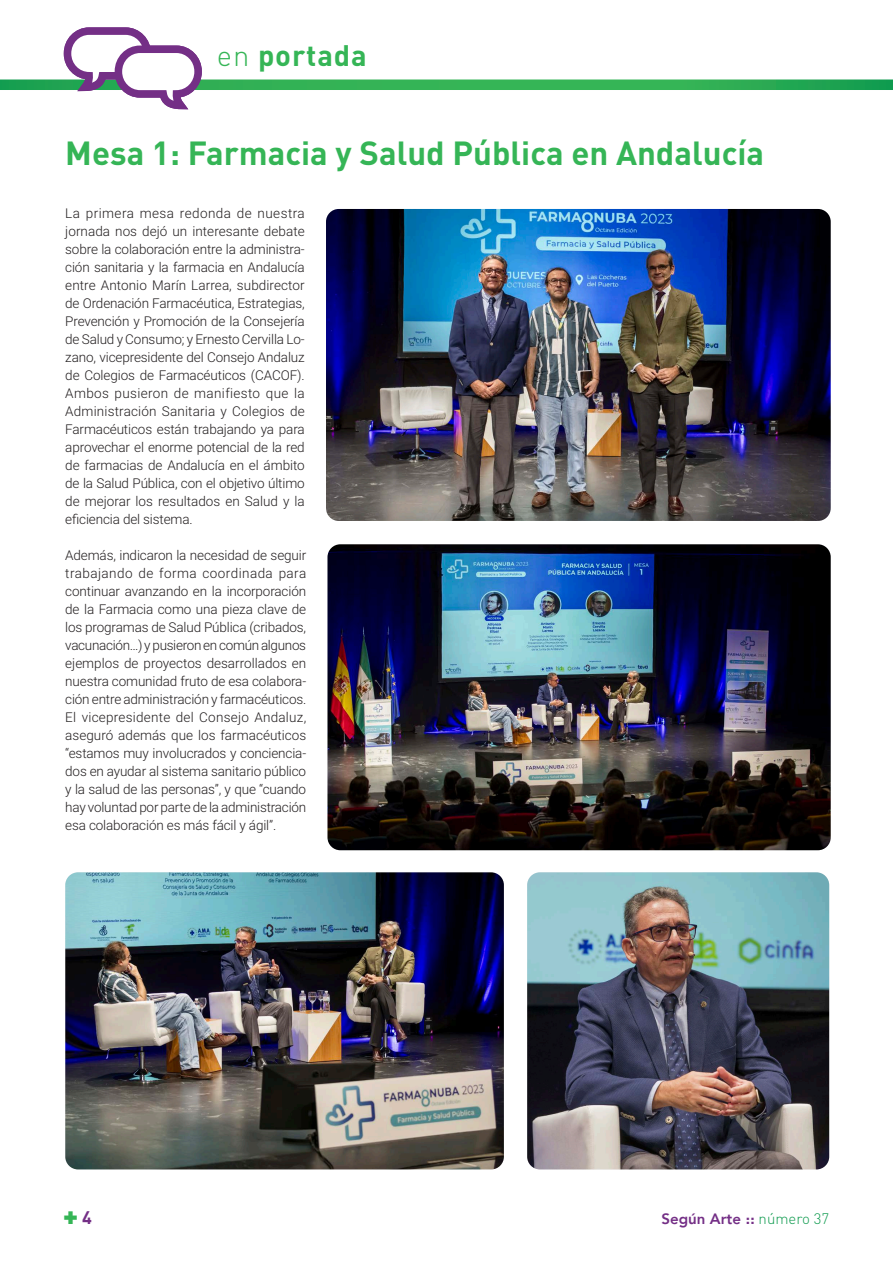
<style>
.page{position:relative;width:893px;height:1263px;background:#fff}
.page>*{position:absolute;margin:0;border:0;box-sizing:border-box;transform-origin:0 0}
.ENTRADILLA{font:700 33px "DIN Pro";color:#35b556}
.t1{font:700 29.25px "DIN Pro";letter-spacing:.03em;color:#35b556}
.t2{font:700 18px "DIN Pro";color:#742f86}
.t3{font:800 15px "Avenir";color:#742f86}
.TEXTO{font:300 13.5px/18px "Roboto";letter-spacing:-.01em;color:#231f20;text-align:justify}
.s1{font-weight:300}
.s2{font-family:"DIN Pro";font-weight:700}
.s3{font-family:"DIN Pro";font-weight:300;color:#0f9b4f}
</style>
<div class="page">
<svg style="left:0;top:80px;width:893px;height:10px;background:#2dae54"></svg>
<svg style="left:60px;top:27px;width:146px;height:83px"></svg>
<img style="left:326px;top:209px;width:505px;height:312px">
<img style="left:327px;top:544px;width:504px;height:306px">
<img style="left:65px;top:872px;width:439px;height:297px">
<img style="left:527px;top:872px;width:302px;height:297px">
<p class="t1" style="left:217px;top:31px;width:151px"><span class="s1">en</span> portada</p>
<p class="ENTRADILLA" style="left:65px;top:125px;width:700px">Mesa 1: Farmacia y Salud Pública en Andalucía</p>
<p class="TEXTO" style="left:65px;top:203px;width:241px">La primera mesa redonda de nuestra jornada nos dejó un interesante debate sobre la colaboración entre la administra&shy;ción sanitaria y la farmacia en Andalucía entre Antonio Marín Larrea, subdirector de Ordenación Farmacéutica, Estrategias, Prevención y Promoción de la Consejería de Salud y Consumo; y Ernesto Cervilla Lo&shy;zano, vicepresidente del Consejo Andaluz de Colegios de Farmacéuticos (CACOF).<br>Ambos pusieron de manifiesto que la Administración Sanitaria y Colegios de Farmacéuticos están trabajando ya para aprovechar el enorme potencial de la red de farmacias de Andalucía en el ámbito de la Salud Pública, con el objetivo último de mejorar los resultados en Salud y la eficiencia del sistema.</p>
<p class="TEXTO" style="left:65px;top:545px;width:243px">Además, indicaron la necesidad de seguir trabajando de forma coordinada para continuar avanzando en la incorporación de la Farmacia como una pieza clave de los programas de Salud Pública (cribados, vacunación…) y pusieron en común algunos ejemplos de proyectos desarrollados en nuestra comunidad fruto de esa colabora&shy;ción entre administración y farmacéuticos.<br>El vicepresidente del Consejo Andaluz, aseguró además que los farmacéuticos “estamos muy involucrados y conciencia&shy;dos en ayudar al sistema sanitario público y la salud de las personas”, y que “cuando hay voluntad por parte de la administración esa colaboración es más fácil y ágil”.</p>
<h3 class="t2" style="left:82px;top:1202px;width:11px">4</h3>
<p class="t3" style="left:662px;top:1207px;width:169px">Según Arte <span class="s2">::</span> <span class="s3">número 37</span></p>
</div>
